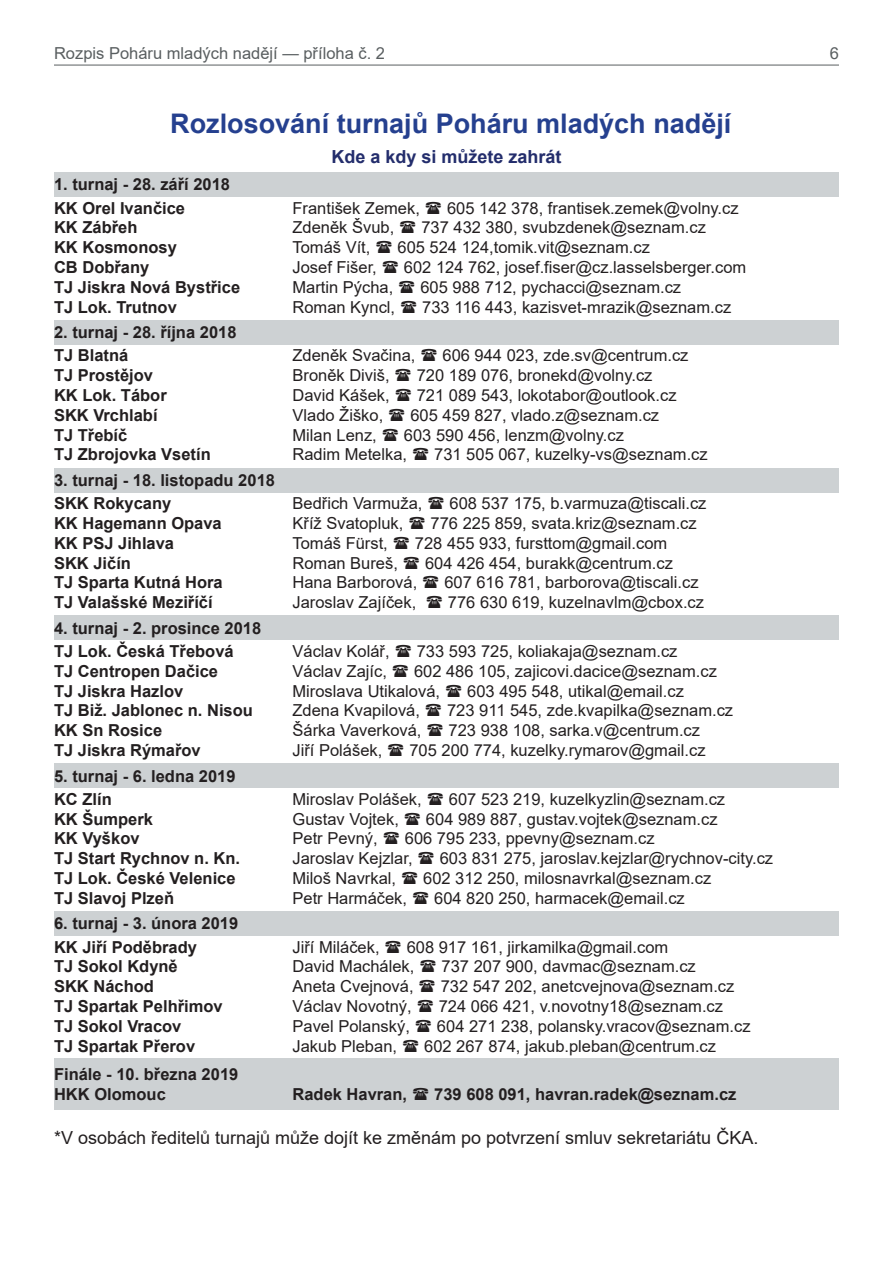
<style>
.page{position:relative;width:893px;height:1263px;background:#fff}
.page>*{position:absolute;margin:0;border:0;box-sizing:border-box;transform-origin:0 0}
.t1{font:700 27px "Arial";color:#25408f}
.t2{font:18px "Arial";color:#231f20}
.t3{font:700 18px "Arial";color:#232d6c}
.Normální{font:16.5px "Arial";color:#231f20}
.Normální-2{font:700 16.5px "Arial";color:#231f20}
.t4{font:16.5px "Arial";color:#595e60}
</style>
<div class="page">
<hr style="left:54px;top:65px;width:785px;height:1px;background:#595e60">
<div style="left:54px;top:172px;width:785px;height:25px;background:#cdd1d3"></div>
<div style="left:54px;top:320px;width:785px;height:24px;background:#cdd1d3"></div>
<div style="left:54px;top:468px;width:785px;height:24px;background:#cdd1d3"></div>
<div style="left:54px;top:615px;width:785px;height:25px;background:#cdd1d3"></div>
<div style="left:54px;top:763px;width:785px;height:25px;background:#cdd1d3"></div>
<div style="left:54px;top:911px;width:785px;height:24px;background:#cdd1d3"></div>
<div style="left:54px;top:1059px;width:785px;height:51px;background:#cdd1d3"></div>
<p class="t4" style="left:54px;top:42px;width:333px">Rozpis Poháru mladých nadějí — příloha č. 2</p>
<p class="t4" style="left:830px;top:42px;width:11px">6</p>
<p class="t1" style="left:170px;top:104px;width:563px">Rozlosování turnajů Poháru mladých nadějí</p>
<p class="t3" style="left:331px;top:144px;width:232px">Kde a kdy si můžete zahrát</p>
<p class="Normální-2" style="left:54px;top:173px;width:178px">1. turnaj - 28. září 2018</p>
<p class="Normální-2" style="left:54px;top:196px;width:133px">KK Orel Ivančice</p>
<p class="Normální" style="left:292px;top:196px;width:129px">František Zemek,</p>
<p class="Normální" style="left:447px;top:196px;width:293px">605 142 378, frantisek.zemek@volny.cz</p>
<p class="Normální-2" style="left:54px;top:216px;width:85px">KK Zábřeh</p>
<p class="Normální" style="left:292px;top:216px;width:103px">Zdeněk Švub,</p>
<p class="Normální" style="left:421px;top:216px;width:286px">737 432 380, svubzdenek@seznam.cz</p>
<p class="Normální-2" style="left:54px;top:236px;width:124px">KK Kosmonosy</p>
<p class="Normální" style="left:292px;top:236px;width:79px">Tomáš Vít,</p>
<p class="Normální" style="left:397px;top:236px;width:254px">605 524 124,tomik.vit@seznam.cz</p>
<p class="Normální-2" style="left:54px;top:256px;width:97px">CB Dobřany</p>
<p class="Normální" style="left:292px;top:256px;width:86px">Josef Fišer,</p>
<p class="Normální" style="left:404px;top:256px;width:344px">602 124 762, josef.fiser@cz.lasselsberger.com</p>
<p class="Normální-2" style="left:54px;top:275px;width:188px">TJ Jiskra Nová Bystřice</p>
<p class="Normální" style="left:292px;top:276px;width:102px">Martin Pýcha,</p>
<p class="Normální" style="left:420px;top:276px;width:262px">605 988 712, pychacci@seznam.cz</p>
<p class="Normální-2" style="left:54px;top:295px;width:124px">TJ Lok. Trutnov</p>
<p class="Normální" style="left:292px;top:295px;width:104px">Roman Kyncl,</p>
<p class="Normální" style="left:422px;top:295px;width:310px">733 116 443, kazisvet-mrazik@seznam.cz</p>
<p class="Normální-2" style="left:54px;top:321px;width:184px">2. turnaj - 28. října 2018</p>
<p class="Normální-2" style="left:54px;top:344px;width:76px">TJ Blatná</p>
<p class="Normální" style="left:292px;top:344px;width:124px">Zdeněk Svačina,</p>
<p class="Normální" style="left:442px;top:344px;width:248px">606 944 023, zde.sv@centrum.cz</p>
<p class="Normální-2" style="left:54px;top:364px;width:101px">TJ Prostějov</p>
<p class="Normální" style="left:292px;top:364px;width:99px">Broněk Diviš,</p>
<p class="Normální" style="left:417px;top:364px;width:237px">720 189 076, bronekd@volny.cz</p>
<p class="Normální-2" style="left:54px;top:384px;width:114px">KK Lok. Tábor</p>
<p class="Normální" style="left:292px;top:384px;width:99px">David Kášek,</p>
<p class="Normální" style="left:417px;top:384px;width:261px">721 089 543, lokotabor@outlook.cz</p>
<p class="Normální-2" style="left:54px;top:403px;width:105px">SKK Vrchlabí</p>
<p class="Normální" style="left:292px;top:404px;width:92px">Vlado Žiško,</p>
<p class="Normální" style="left:410px;top:404px;width:250px">605 459 827, vlado.z@seznam.cz</p>
<p class="Normální-2" style="left:54px;top:423px;width:75px">TJ Třebíč</p>
<p class="Normální" style="left:292px;top:423px;width:86px">Milan Lenz,</p>
<p class="Normální" style="left:404px;top:423px;width:222px">603 590 456, lenzm@volny.cz</p>
<p class="Normální-2" style="left:54px;top:443px;width:158px">TJ Zbrojovka Vsetín</p>
<p class="Normální" style="left:292px;top:443px;width:116px">Radim Metelka,</p>
<p class="Normální" style="left:434px;top:443px;width:275px">731 505 067, kuzelky-vs@seznam.cz</p>
<p class="Normální-2" style="left:54px;top:469px;width:223px">3. turnaj - 18. listopadu 2018</p>
<p class="Normální-2" style="left:54px;top:492px;width:119px">SKK Rokycany</p>
<p class="Normální" style="left:292px;top:492px;width:131px">Bedřich Varmuža,</p>
<p class="Normální" style="left:449px;top:492px;width:259px">608 537 175, b.varmuza@tiscali.cz</p>
<p class="Normální-2" style="left:54px;top:512px;width:169px">KK Hagemann Opava</p>
<p class="Normální" style="left:292px;top:512px;width:112px">Kříž Svatopluk,</p>
<p class="Normální" style="left:431px;top:512px;width:268px">776 225 859, svata.kriz@seznam.cz</p>
<p class="Normální-2" style="left:54px;top:531px;width:122px">KK PSJ Jihlava</p>
<p class="Normální" style="left:292px;top:532px;width:97px">Tomáš Fürst,</p>
<p class="Normální" style="left:415px;top:532px;width:254px">728 455 933, fursttom@gmail.com</p>
<p class="Normální-2" style="left:54px;top:551px;width:79px">SKK Jičín</p>
<p class="Normální" style="left:292px;top:551px;width:107px">Roman Bureš,</p>
<p class="Normální" style="left:425px;top:551px;width:249px">604 426 454, burakk@centrum.cz</p>
<p class="Normální-2" style="left:54px;top:571px;width:170px">TJ Sparta Kutná Hora</p>
<p class="Normální" style="left:292px;top:571px;width:126px">Hana Barborová,</p>
<p class="Normální" style="left:444px;top:571px;width:256px">607 616 781, barborova@tiscali.cz</p>
<p class="Normální-2" style="left:54px;top:591px;width:160px">TJ Valašské Meziříčí</p>
<p class="Normální" style="left:292px;top:591px;width:125px">Jaroslav Zajíček,</p>
<p class="Normální" style="left:448px;top:591px;width:258px">776 630 619, kuzelnavlm@cbox.cz</p>
<p class="Normální-2" style="left:54px;top:616px;width:209px">4. turnaj - 2. prosince 2018</p>
<p class="Normální-2" style="left:54px;top:639px;width:181px">TJ Lok. Česká Třebová</p>
<p class="Normální" style="left:292px;top:640px;width:99px">Václav Kolář,</p>
<p class="Normální" style="left:417px;top:640px;width:262px">733 593 725, koliakaja@seznam.cz</p>
<p class="Normální-2" style="left:54px;top:659px;width:166px">TJ Centropen Dačice</p>
<p class="Normální" style="left:292px;top:660px;width:96px">Václav Zajíc,</p>
<p class="Normální" style="left:414px;top:660px;width:304px">602 486 105, zajicovi.dacice@seznam.cz</p>
<p class="Normální-2" style="left:54px;top:679px;width:131px">TJ Jiskra Hazlov</p>
<p class="Normální" style="left:292px;top:679px;width:149px">Miroslava Utikalová,</p>
<p class="Normální" style="left:467px;top:679px;width:218px">603 495 548, utikal@email.cz</p>
<p class="Normální-2" style="left:54px;top:699px;width:200px">TJ Biž. Jablonec n. Nisou</p>
<p class="Normální" style="left:292px;top:699px;width:129px">Zdena Kvapilová,</p>
<p class="Normální" style="left:447px;top:699px;width:288px">723 911 545, zde.kvapilka@seznam.cz</p>
<p class="Normální-2" style="left:54px;top:719px;width:110px">KK Sn Rosice</p>
<p class="Normální" style="left:292px;top:719px;width:130px">Šárka Vaverková,</p>
<p class="Normální" style="left:449px;top:719px;width:253px">723 938 108, sarka.v@centrum.cz</p>
<p class="Normální-2" style="left:54px;top:738px;width:148px">TJ Jiskra Rýmařov</p>
<p class="Normální" style="left:292px;top:739px;width:91px">Jiří Polášek,</p>
<p class="Normální" style="left:409px;top:739px;width:298px">705 200 774, kuzelky.rymarov@gmail.cz</p>
<p class="Normální-2" style="left:54px;top:764px;width:183px">5. turnaj - 6. ledna 2019</p>
<p class="Normální-2" style="left:54px;top:787px;width:59px">KC Zlín</p>
<p class="Normální" style="left:292px;top:787px;width:131px">Miroslav Polášek,</p>
<p class="Normální" style="left:449px;top:787px;width:278px">607 523 219, kuzelkyzlin@seznam.cz</p>
<p class="Normální-2" style="left:54px;top:807px;width:101px">KK Šumperk</p>
<p class="Normální" style="left:292px;top:807px;width:108px">Gustav Vojtek,</p>
<p class="Normální" style="left:426px;top:807px;width:293px">604 989 887, gustav.vojtek@seznam.cz</p>
<p class="Normální-2" style="left:54px;top:827px;width:87px">KK Vyškov</p>
<p class="Normální" style="left:292px;top:827px;width:87px">Petr Pevný,</p>
<p class="Normální" style="left:405px;top:827px;width:251px">606 795 233, ppevny@seznam.cz</p>
<p class="Normální-2" style="left:54px;top:847px;width:188px">TJ Start Rychnov n. Kn.</p>
<p class="Normální" style="left:292px;top:847px;width:122px">Jaroslav Kejzlar,</p>
<p class="Normální" style="left:440px;top:847px;width:335px">603 831 275, jaroslav.kejzlar@rychnov-city.cz</p>
<p class="Normální-2" style="left:54px;top:866px;width:183px">TJ Lok. České Velenice</p>
<p class="Normální" style="left:292px;top:867px;width:105px">Miloš Navrkal,</p>
<p class="Normální" style="left:423px;top:867px;width:290px">602 312 250, milosnavrkal@seznam.cz</p>
<p class="Normální-2" style="left:54px;top:886px;width:122px">TJ Slavoj Plzeň</p>
<p class="Normální" style="left:292px;top:886px;width:116px">Petr Harmáček,</p>
<p class="Normální" style="left:434px;top:886px;width:252px">604 820 250, harmacek@email.cz</p>
<p class="Normální-2" style="left:54px;top:912px;width:186px">6. turnaj - 3. února 2019</p>
<p class="Normální-2" style="left:54px;top:935px;width:145px">KK Jiří Poděbrady</p>
<p class="Normální" style="left:292px;top:935px;width:89px">Jiří Miláček,</p>
<p class="Normální" style="left:407px;top:935px;width:263px">608 917 161, jirkamilka@gmail.com</p>
<p class="Normální-2" style="left:54px;top:955px;width:125px">TJ Sokol Kdyně</p>
<p class="Normální" style="left:292px;top:955px;width:123px">David Machálek,</p>
<p class="Normální" style="left:442px;top:955px;width:256px">737 207 900, davmac@seznam.cz</p>
<p class="Normální-2" style="left:54px;top:975px;width:101px">SKK Náchod</p>
<p class="Normální" style="left:292px;top:975px;width:123px">Aneta Cvejnová,</p>
<p class="Normální" style="left:441px;top:975px;width:295px">732 547 202, anetcvejnova@seznam.cz</p>
<p class="Normální-2" style="left:54px;top:994px;width:170px">TJ Spartak Pelhřimov</p>
<p class="Normální" style="left:292px;top:995px;width:121px">Václav Novotný,</p>
<p class="Normální" style="left:439px;top:995px;width:286px">724 066 421, v.novotny18@seznam.cz</p>
<p class="Normální-2" style="left:54px;top:1014px;width:129px">TJ Sokol Vracov</p>
<p class="Normální" style="left:292px;top:1014px;width:119px">Pavel Polanský,</p>
<p class="Normální" style="left:437px;top:1014px;width:315px">604 271 238, polansky.vracov@seznam.cz</p>
<p class="Normální-2" style="left:54px;top:1034px;width:143px">TJ Spartak Přerov</p>
<p class="Normální" style="left:292px;top:1034px;width:106px">Jakub Pleban,</p>
<p class="Normální" style="left:424px;top:1034px;width:293px">602 267 874, jakub.pleban@centrum.cz</p>
<p class="Normální-2" style="left:54px;top:1063px;width:186px">Finále - 10. března 2019</p>
<p class="Normální-2" style="left:54px;top:1083px;width:113px">HKK Olomouc</p>
<p class="Normální-2" style="left:292px;top:1083px;width:116px">Radek Havran,</p>
<p class="Normální-2" style="left:434px;top:1083px;width:304px">739 608 091, havran.radek@seznam.cz</p>
<p class="t2" style="left:54px;top:1125px;width:706px">*V osobách ředitelů turnajů může dojít ke změnám po potvrzení smluv sekretariátu ČKA.</p>
</div>
